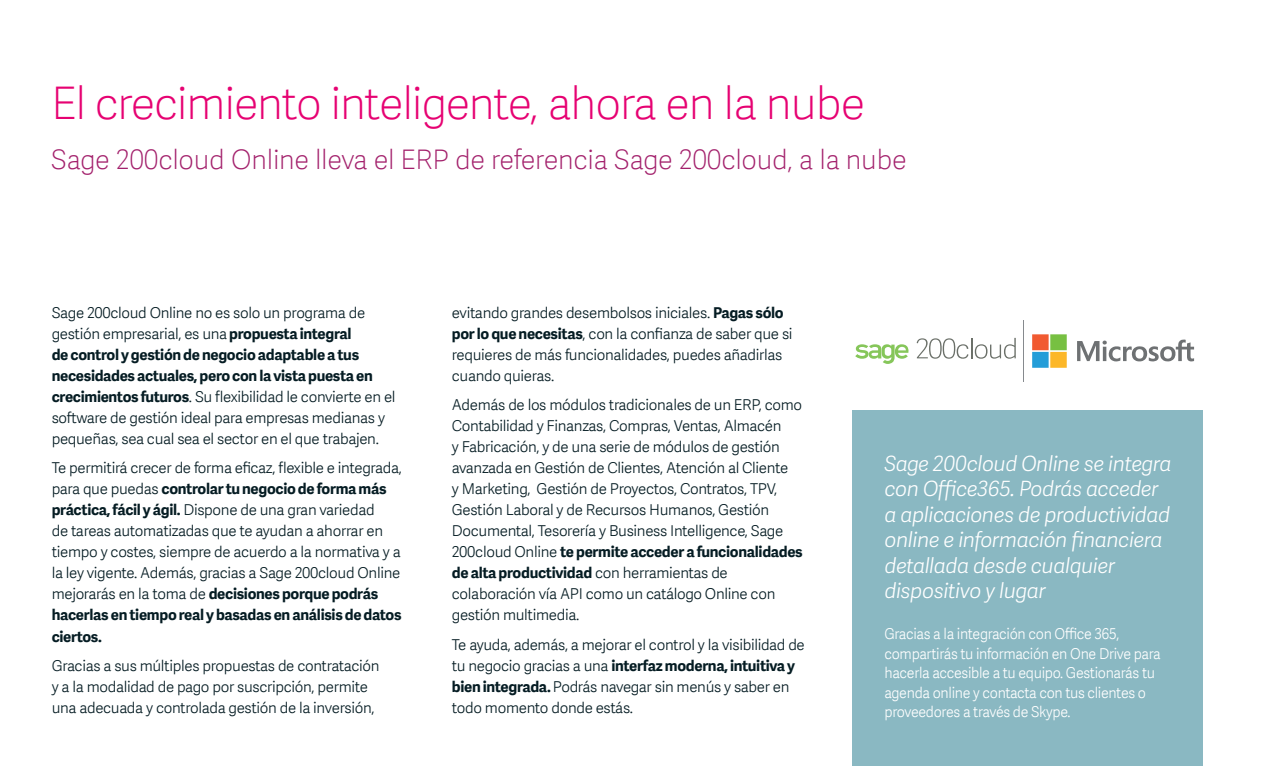
<style>
.page{position:relative;width:1263px;height:766px;background:#fff}
.page>*{position:absolute;margin:0;border:0;box-sizing:border-box;transform-origin:0 0}
.t1{font:45px "Adelle Sans SAGE Th";letter-spacing:-.025em;color:#e60272}
.t2{font:27px "Adelle Sans SAGE Th";letter-spacing:-.01em;color:#a3216c}
.t3{font:italic 21px/25.5px "Adelle Sans SAGE Lt";letter-spacing:-.02em;color:#fff}
.t4{font:15px/21px "Adelle Sans SAGE Lt";letter-spacing:-.02em;color:#051c23}
.t5{font:700 15px/21px "Adelle Sans SAGE";letter-spacing:-.02em;color:#051c23}
.t6{font:15px/19.5px "Adelle Sans SAGE Lt";letter-spacing:-.02em;color:#fff;scale:.94 1}
.s1{font-family:"Adelle Sans SAGE";font-weight:700}
.s2{font-family:"Adelle Sans SAGE Lt";font-weight:400}
</style>
<div class="page">
<div style="left:852px;top:410px;width:350px;height:355px;background:#8ab8c2"></div>
<svg style="left:855px;top:344px;width:54px;height:20px"></svg>
<svg style="left:917px;top:338px;width:99px;height:20px"></svg>
<hr style="left:1023px;top:320px;width:1px;height:61px;background:#868a8e">
<svg style="left:1077px;top:339px;width:117px;height:22px"></svg>
<svg style="left:1032px;top:334px;width:35px;height:33px"></svg>
<h1 class="t1" style="left:51px;top:71px;width:815px">El crecimiento inteligente, ahora en la nube</h1>
<h2 class="t2" style="left:51px;top:141px;width:857px">Sage 200cloud Online lleva el ERP de referencia Sage 200cloud, a la nube</h2>
<p class="t4" style="left:52px;top:301px;width:315px">Sage 200cloud Online no es solo un programa de gestión empresarial, es una <span class="s1">propuesta integral</span></p>
<p class="t5" style="left:52px;top:343px;width:323px">de control y gestión de negocio adaptable a tus necesidades actuales, pero con la vista puesta en</p>
<p class="t4" style="left:52px;top:385px;width:345px"><span class="s1">crecimientos futuros</span>. Su flexibilidad le convierte en el software de gestión ideal para empresas medianas y pequeñas, sea cual sea el sector en el que trabajen.</p>
<p class="t4" style="left:52px;top:457px;width:352px">Te permitirá crecer de forma eficaz, flexible e integrada,</p>
<p class="t5" style="left:52px;top:477px;width:336px"><span class="s2">para que puedas</span> controlar tu negocio de forma más</p>
<p class="t4" style="left:52px;top:499px;width:350px"><span class="s1">práctica, fácil y ágil.</span> Dispone de una gran variedad<br>de tareas automatizadas que te ayudan a ahorrar en tiempo y costes, siempre de acuerdo a la normativa y a la ley vigente. Además, gracias a Sage 200cloud Online</p>
<p class="t5" style="left:52px;top:582px;width:351px"><span class="s2">mejorarás en la toma de</span> decisiones porque podrás hacerlas en tiempo real y basadas en análisis de datos ciertos.</p>
<p class="t4" style="left:52px;top:654px;width:329px">Gracias a sus múltiples propuestas de contratación y a la modalidad de pago por suscripción, permite una adecuada y controlada gestión de la inversión,</p>
<p class="t4" style="left:452px;top:301px;width:342px">evitando grandes desembolsos iniciales. <span class="s1">Pagas sólo por lo que necesitas</span>, con la confianza de saber que si requieres de más funcionalidades, puedes añadirlas cuando quieras.</p>
<p class="t4" style="left:452px;top:394px;width:352px">Además de los módulos tradicionales de un ERP, como Contabilidad y Finanzas, Compras, Ventas, Almacén<br>y Fabricación, y de una serie de módulos de gestión avanzada en Gestión de Clientes, Atención al Cliente<br>y Marketing, Gestión de Proyectos, Contratos, TPV, Gestión Laboral y de Recursos Humanos, Gestión Documental, Tesorería y Business Intelligence, Sage</p>
<p class="t5" style="left:452px;top:540px;width:352px"><span class="s2">200cloud Online</span> te permite acceder a funcionalidades de alta productividad <span class="s2">con herramientas de</span></p>
<p class="t4" style="left:452px;top:583px;width:325px">colaboración vía API como un catálogo Online con gestión multimedia.</p>
<p class="t4" style="left:452px;top:633px;width:354px">Te ayuda, además, a mejorar el control y la visibilidad de</p>
<p class="t5" style="left:452px;top:654px;width:345px"><span class="s2">tu negocio gracias a una</span> interfaz moderna, intuitiva y</p>
<p class="t4" style="left:452px;top:675px;width:339px"><span class="s1">bien integrada.</span> Podrás navegar sin menús y saber en todo momento donde estás.</p>
<h3 class="t3" style="left:884px;top:449px;width:289px">Sage 200cloud Online se integra con Office365. Podrás acceder a aplicaciones de productividad online e información financiera detallada desde cualquier dispositivo y lugar</h3>
<p class="t6" style="left:884px;top:623px;width:295px">Gracias a la integración con Office 365, compartirás tu información en One Drive para hacerla accesible a tu equipo. Gestionarás tu agenda online y contacta con tus clientes o proveedores a través de Skype.</p>
</div>
